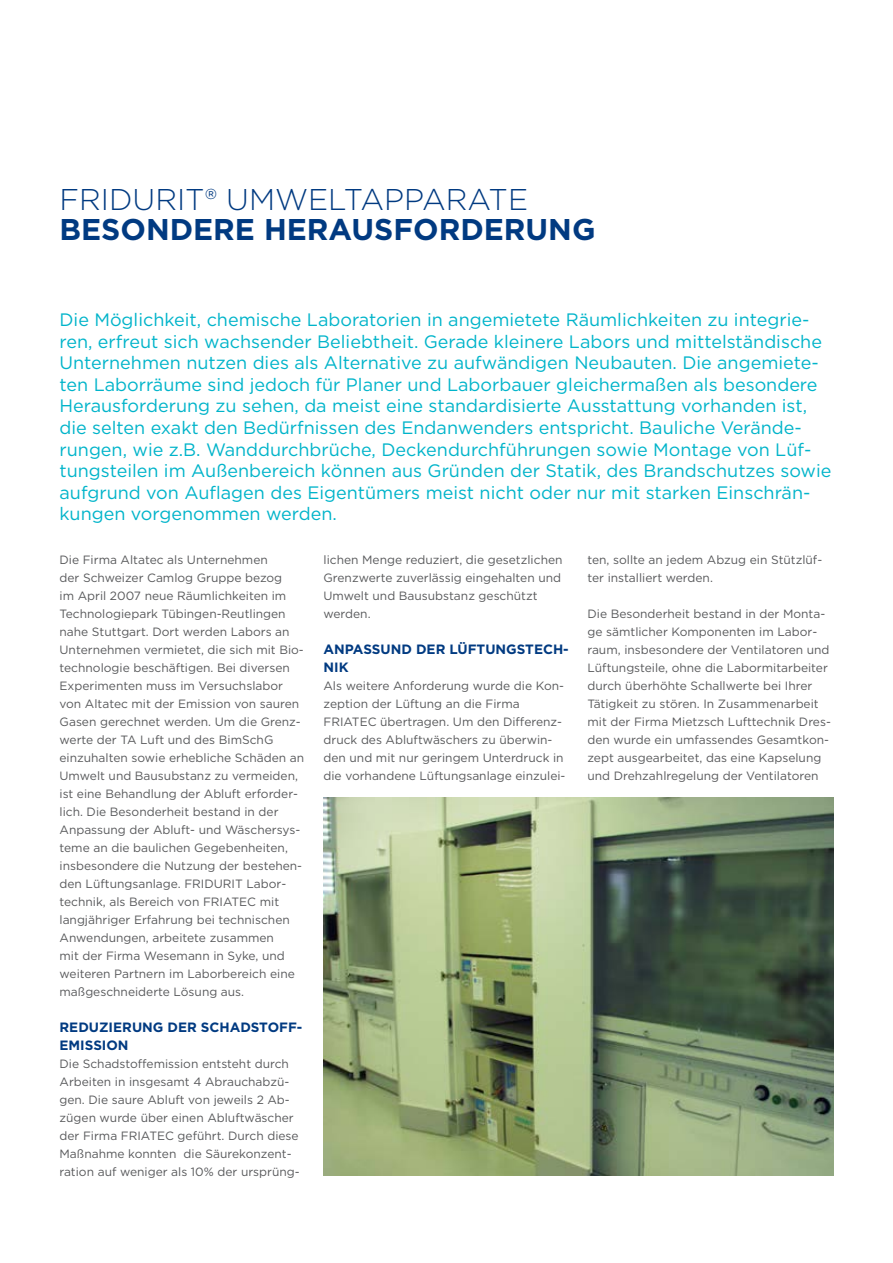
<style>
.page{position:relative;width:893px;height:1263px;background:#fff}
.page>*{position:absolute;margin:0;border:0;box-sizing:border-box;transform-origin:0 0}
.t1{font:700 30px "Gotham";color:#013a81}
.t2{font:300 30px "Gotham";color:#013a81}
.t3{font:18px/21.6px "Gotham";color:#00b4ca}
.t4{font:700 13.5px/18px "Gotham";color:#013a81}
.t5{font:12px/18px "Gotham";color:#58595b}
</style>
<div class="page">
<img style="left:323px;top:798px;width:510px;height:378px">
<h1 class="t2" style="left:60px;top:180px;width:470px">FRIDURIT® UMWELTAPPARATE</h1>
<h1 class="t1" style="left:60px;top:209px;width:537px">BESONDERE HERAUSFORDERUNG</h1>
<p class="t3" style="left:60px;top:308px;width:773px">Die Möglichkeit, chemische Laboratorien in angemietete Räumlichkeiten zu integrie&shy;ren, erfreut sich wachsender Beliebtheit. Gerade kleinere Labors und mittelständische Unternehmen nutzen dies als Alternative zu aufwändigen Neubauten. Die angemiete&shy;ten Laborräume sind jedoch für Planer und Laborbauer gleichermaßen als besondere Herausforderung zu sehen, da meist eine standardisierte Ausstattung vorhanden ist, die selten exakt den Bedürfnissen des Endanwenders entspricht. Bauliche Verände&shy;rungen, wie z.B. Wanddurchbrüche, Deckendurchführungen sowie Montage von Lüf&shy;tungsteilen im Außenbereich können aus Gründen der Statik, des Brandschutzes sowie aufgrund von Auflagen des Eigentümers meist nicht oder nur mit starken Einschrän&shy;kungen vorgenommen werden.</p>
<p class="t5" style="left:60px;top:550px;width:246px">Die Firma Altatec als Unternehmen<br>der Schweizer Camlog Gruppe bezog<br>im April 2007 neue Räumlichkeiten im Technologiepark Tübingen-Reutlingen nahe Stuttgart. Dort werden Labors an Unternehmen vermietet, die sich mit Bio&shy;technologie beschäftigen. Bei diversen Experimenten muss im Versuchslabor von Altatec mit der Emission von sauren Gasen gerechnet werden. Um die Grenz&shy;werte der TA Luft und des BimSchG einzuhalten sowie erhebliche Schäden an Umwelt und Bausubstanz zu vermeiden, ist eine Behandlung der Abluft erforder&shy;lich. Die Besonderheit bestand in der Anpassung der Abluft- und Wäschersys&shy;teme an die baulichen Gegebenheiten, insbesondere die Nutzung der bestehen&shy;den Lüftungsanlage. FRIDURIT Labor&shy;technik, als Bereich von FRIATEC mit langjähriger Erfahrung bei technischen Anwendungen, arbeitete zusammen<br>mit der Firma Wesemann in Syke, und weiteren Partnern im Laborbereich eine maßgeschneiderte Lösung aus.</p>
<p class="t4" style="left:60px;top:1018px;width:244px">REDUZIERUNG DER SCHADSTOFF-<br>EMISSION</p>
<p class="t5" style="left:60px;top:1054px;width:242px">Die Schadstoffemission entsteht durch Arbeiten in insgesamt 4 Abrauchabzü&shy;gen. Die saure Abluft von jeweils 2 Ab&shy;zügen wurde über einen Abluftwäscher der Firma FRIATEC geführt. Durch diese Maßnahme konnten die Säurekonzent&shy;ration auf weniger als 10% der ursprüng-</p>
<p class="t5" style="left:587px;top:550px;width:236px">ten, sollte an jedem Abzug ein Stützlüf&shy;ter installiert werden.</p>
<p class="t5" style="left:587px;top:604px;width:245px">Die Besonderheit bestand in der Monta&shy;ge sämtlicher Komponenten im Labor&shy;raum, insbesondere der Ventilatoren und Lüftungsteile, ohne die Labormitarbeiter durch überhöhte Schallwerte bei Ihrer Tätigkeit zu stören. In Zusammenarbeit mit der Firma Mietzsch Lufttechnik Dres&shy;den wurde ein umfassendes Gesamtkon&shy;zept ausgearbeitet, das eine Kapselung und Drehzahlregelung der Ventilatoren</p>
<p class="t5" style="left:323px;top:550px;width:241px">lichen Menge reduziert, die gesetzlichen<br>Grenzwerte zuverlässig eingehalten und<br>Umwelt und Bausubstanz geschützt werden.</p>
<p class="t4" style="left:323px;top:640px;width:247px">ANPASSUND DER LÜFTUNGSTECH-<br>NIK</p>
<p class="t5" style="left:323px;top:676px;width:243px">Als weitere Anforderung wurde die Kon&shy;zeption der Lüftung an die Firma FRIATEC übertragen. Um den Differenz&shy;druck des Abluftwäschers zu überwin&shy;den und mit nur geringem Unterdruck in die vorhandene Lüftungsanlage einzulei-</p>
</div>
